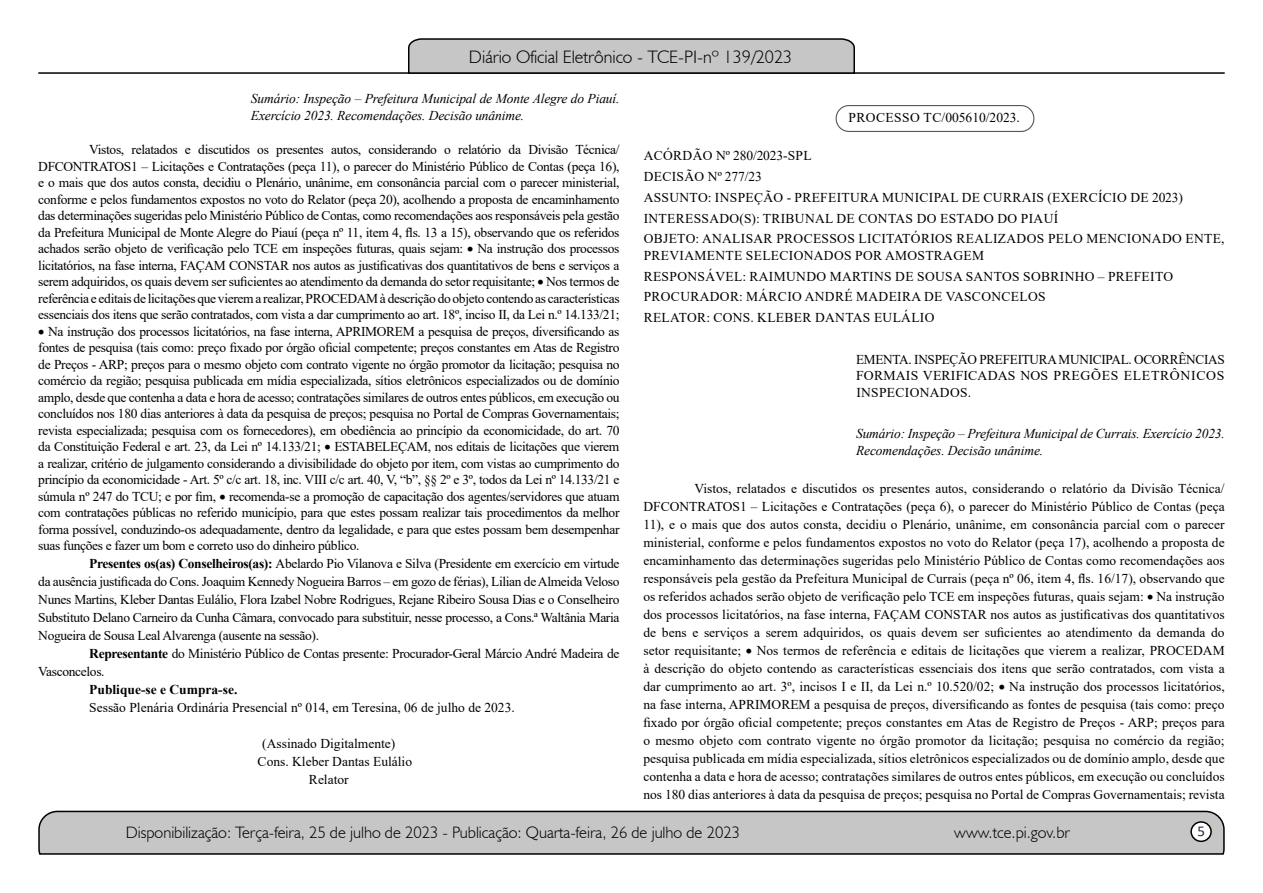
<style>
.page{position:relative;width:1263px;height:893px;background:#fff}
.page>*{position:absolute;margin:0;border:0;box-sizing:border-box;transform-origin:0 0}
.t1{font:300 18px "Humanist 521 BT";color:#000}
.t2{font:300 16.5px "Humanist 521 BT";color:#000}
.t3{font:15px "Calibri";color:#212d4c}
.t4{font:13.5px/16.5px "Times New Roman";color:#000;text-align:justify}
.t5{font:13.5px/20.7px "Times New Roman";letter-spacing:.025em;color:#000}
.t6{font:italic 13.5px/16.5px "Times New Roman";letter-spacing:-.01em;color:#000}
.t7{font:13.5px/18px "Times New Roman";letter-spacing:-.025em;color:#000}
.t8{font:700 13.5px "Times New Roman";color:#000}
.s1{font-weight:700}
</style>
<div class="page">
<svg style="left:38px;top:810px;width:1187px;height:45px;background:#b9b9b9"></svg>
<div style="left:1191px;top:822px;width:20px;height:19px;background:#fff;border-radius:50%"></div>
<div style="left:1190px;top:821px;width:22px;height:21px;border:2px solid #000;border-radius:50%"></div>
<hr style="left:38px;top:72px;width:1187px;height:2px;background:#000">
<svg style="left:407px;top:38px;width:449px;height:36px;background:#b4b4b4"></svg>
<div style="left:835px;top:105px;width:199px;height:27px;border:1px solid #575756;border-radius:13px"></div>
<h1 class="t1" style="left:469px;top:46px;width:325px">Diário Oficial Eletrônico - TCE-PI-nº 139/2023</h1>
<p class="t6" style="left:251px;top:90px;width:370px">Sumário: Inspeção – Prefeitura Municipal de Monte Alegre do Piauí.<br>Exercício 2023. Recomendações. Decisão unânime.</p>
<p class="t4" style="left:38px;top:141px;width:583px;text-indent:51px">Vistos, relatados e discutidos os presentes autos, considerando o relatório da Divisão Técnica/ DFCONTRATOS1 – Licitações e Contratações (peça 11), o parecer do Ministério Público de Contas (peça 16), e o mais que dos autos consta, decidiu o Plenário, unânime, em consonância parcial com o parecer ministerial, conforme e pelos fundamentos expostos no voto do Relator (peça 20), acolhendo a proposta de encaminhamento das determinações sugeridas pelo Ministério Público de Contas, como recomendações aos responsáveis pela gestão da Prefeitura Municipal de Monte Alegre do Piauí (peça nº 11, item 4, fls. 13 a 15), observando que os referidos achados serão objeto de verificação pelo TCE em inspeções futuras, quais sejam: • Na instrução dos processos licitatórios, na fase interna, FAÇAM CONSTAR nos autos as justificativas dos quantitativos de bens e serviços a serem adquiridos, os quais devem ser suficientes ao atendimento da demanda do setor requisitante; • Nos termos de referência e editais de licitações que vierem a realizar, PROCEDAM à descrição do objeto contendo as características essenciais dos itens que serão contratados, com vista a dar cumprimento ao art. 18º, inciso II, da Lei n.º 14.133/21;</p>
<p class="t4" style="left:38px;top:323px;width:583px">• Na instrução dos processos licitatórios, na fase interna, APRIMOREM a pesquisa de preços, diversificando as fontes de pesquisa (tais como: preço fixado por órgão oficial competente; preços constantes em Atas de Registro de Preços - ARP; preços para o mesmo objeto com contrato vigente no órgão promotor da licitação; pesquisa no comércio da região; pesquisa publicada em mídia especializada, sítios eletrônicos especializados ou de domínio amplo, desde que contenha a data e hora de acesso; contratações similares de outros entes públicos, em execução ou concluídos nos 180 dias anteriores à data da pesquisa de preços; pesquisa no Portal de Compras Governamentais; revista especializada; pesquisa com os fornecedores), em obediência ao princípio da economicidade, do art. 70 da Constituição Federal e art. 23, da Lei nº 14.133/21; • ESTABELEÇAM, nos editais de licitações que vierem a realizar, critério de julgamento considerando a divisibilidade do objeto por item, com vistas ao cumprimento do princípio da economicidade - Art. 5º c/c art. 18, inc. VIII c/c art. 40, V, “b”, §§ 2º e 3º, todos da Lei nº 14.133/21 e súmula nº 247 do TCU; e por fim, • recomenda-se a promoção de capacitação dos agentes/servidores que atuam com contratações públicas no referido município, para que estes possam realizar tais procedimentos da melhor forma possível, conduzindo-os adequadamente, dentro da legalidade, e para que estes possam bem desempenhar suas funções e fazer um bom e correto uso do dinheiro público.</p>
<p class="t4" style="left:38px;top:554px;width:583px;line-height:18px;text-indent:51px"><span class="s1">Presentes os(as) Conselheiros(as):</span> Abelardo Pio Vilanova e Silva (Presidente em exercício em virtude da ausência justificada do Cons. Joaquim Kennedy Nogueira Barros – em gozo de férias), Lilian de Almeida Veloso Nunes Martins, Kleber Dantas Eulálio, Flora Izabel Nobre Rodrigues, Rejane Ribeiro Sousa Dias e o Conselheiro Substituto Delano Carneiro da Cunha Câmara, convocado para substituir, nesse processo, a Cons.ª Waltânia Maria Nogueira de Sousa Leal Alvarenga (ausente na sessão).</p>
<p class="t7" style="left:38px;top:644px;width:583px;text-indent:51px"><span class="s1">Representante</span> do Ministério Público de Contas presente: Procurador-Geral Márcio André Madeira de<br>Vasconcelos.</p>
<p class="t8" style="left:89px;top:680px;width:150px">Publique-se e Cumpra-se.</p>
<p class="t4" style="left:89px;top:699px;width:427px">Sessão Plenária Ordinária Presencial nº 014, em Teresina, 06 de julho de 2023.</p>
<p class="t4" style="left:262px;top:735px;width:135px">(Assinado Digitalmente)</p>
<p class="t4" style="left:258px;top:753px;width:156px">Cons. Kleber Dantas Eulálio</p>
<p class="t4" style="left:309px;top:771px;width:41px">Relator</p>
<p class="t4" style="left:848px;top:108px;width:173px">PROCESSO TC/005610/2023.</p>
<p class="t5" style="left:644px;top:145px;width:582px">ACÓRDÃO Nº 280/2023-SPL<br>DECISÃO Nº 277/23<br>ASSUNTO: INSPEÇÃO - PREFEITURA MUNICIPAL DE CURRAIS (EXERCÍCIO DE 2023)<br>INTERESSADO(S): TRIBUNAL DE CONTAS DO ESTADO DO PIAUÍ<br>OBJETO: ANALISAR PROCESSOS LICITATÓRIOS REALIZADOS PELO MENCIONADO ENTE,</p>
<p class="t5" style="left:644px;top:244px;width:531px">PREVIAMENTE SELECIONADOS POR AMOSTRAGEM<br>RESPONSÁVEL: RAIMUNDO MARTINS DE SOUSA SANTOS SOBRINHO – PREFEITO PROCURADOR: MÁRCIO ANDRÉ MADEIRA DE VASCONCELOS<br>RELATOR: CONS. KLEBER DANTAS EULÁLIO</p>
<p class="t4" style="left:856px;top:350px;width:370px">EMENTA. INSPEÇÃO PREFEITURA MUNICIPAL. OCORRÊNCIAS FORMAIS VERIFICADAS NOS PREGÕES ELETRÔNICOS INSPECIONADOS.</p>
<p class="t6" style="left:856px;top:425px;width:370px">Sumário: Inspeção – Prefeitura Municipal de Currais. Exercício 2023.<br>Recomendações. Decisão unânime.</p>
<p class="t4" style="left:643px;top:479px;width:583px;line-height:18px;text-indent:51px">Vistos, relatados e discutidos os presentes autos, considerando o relatório da Divisão Técnica/ DFCONTRATOS1 – Licitações e Contratações (peça 6), o parecer do Ministério Público de Contas (peça 11), e o mais que dos autos consta, decidiu o Plenário, unânime, em consonância parcial com o parecer ministerial, conforme e pelos fundamentos expostos no voto do Relator (peça 17), acolhendo a proposta de encaminhamento das determinações sugeridas pelo Ministério Público de Contas como recomendações aos responsáveis pela gestão da Prefeitura Municipal de Currais (peça nº 06, item 4, fls. 16/17), observando que os referidos achados serão objeto de verificação pelo TCE em inspeções futuras, quais sejam: • Na instrução dos processos licitatórios, na fase interna, FAÇAM CONSTAR nos autos as justificativas dos quantitativos de bens e serviços a serem adquiridos, os quais devem ser suficientes ao atendimento da demanda do setor requisitante; • Nos termos de referência e editais de licitações que vierem a realizar, PROCEDAM à descrição do objeto contendo as características essenciais dos itens que serão contratados, com vista a dar cumprimento ao art. 3º, incisos I e II, da Lei n.º 10.520/02; • Na instrução dos processos licitatórios, na fase interna, APRIMOREM a pesquisa de preços, diversificando as fontes de pesquisa (tais como: preço fixado por órgão oficial competente; preços constantes em Atas de Registro de Preços - ARP; preços para o mesmo objeto com contrato vigente no órgão promotor da licitação; pesquisa no comércio da região; pesquisa publicada em mídia especializada, sítios eletrônicos especializados ou de domínio amplo, desde que contenha a data e hora de acesso; contratações similares de outros entes públicos, em execução ou concluídos nos 180 dias anteriores à data da pesquisa de preços; pesquisa no Portal de Compras Governamentais; revista</p>
<p class="t2" style="left:126px;top:822px;width:616px">Disponibilização: Terça-feira, 25 de julho de 2023 - Publicação: Quarta-feira, 26 de julho de 2023</p>
<p class="t2" style="left:954px;top:822px;width:117px">www.tce.pi.gov.br</p>
<p class="t3" style="left:1197px;top:821px;width:9px">5</p>
</div>
